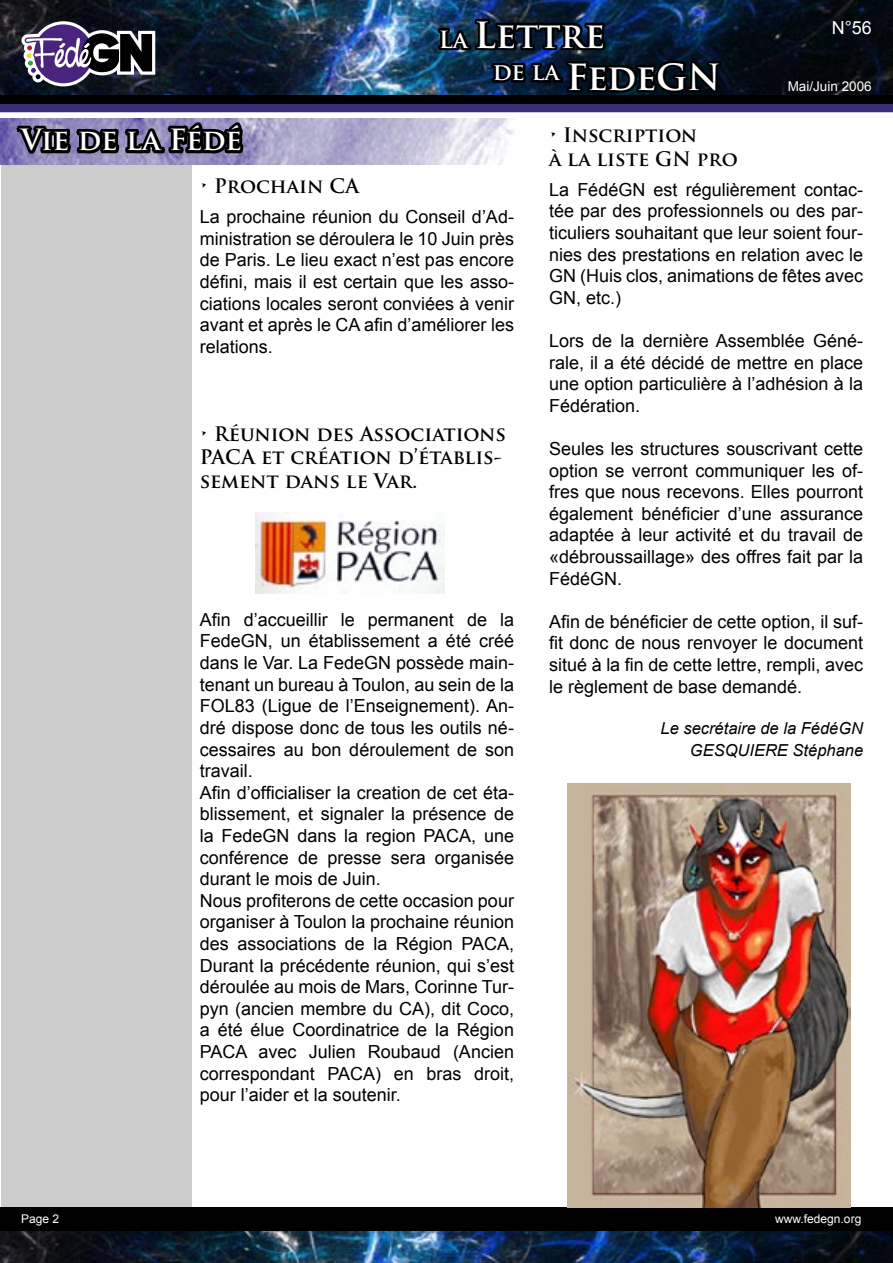
<style>
.page{position:relative;width:893px;height:1263px;background:#fff}
.page>*{position:absolute;margin:0;border:0;box-sizing:border-box;transform-origin:0 0}
.t1{font:700 35.1px/42.2px "Trajan Pro";color:#fff}
.t2{font:700 28.5px "Trajan Pro";letter-spacing:-.01em;color:#fff}
.t3{font:700 19.5px/23.4px "Trajan Pro";color:#000}
.t4{font:18px/21.6px "Arial";color:#000;text-align:justify}
.t5{font:18px "Arial";color:#fff}
.t6{font:italic 16.5px/21.6px "Arial";color:#000;text-align:right}
.t7{font:13.5px "Arial";color:#fff}
.t8{font:12px "Arial";color:#fff}
.s1{font-size:23.1px}
</style>
<div class="page">
<div style="left:1px;top:104px;width:190px;height:1104px;background:#ccc"></div>
<div style="left:0;top:104px;width:893px;height:9px;background:#392e7a"></div>
<div style="left:0;top:112px;width:893px;height:6px;background:#fff"></div>
<div style="left:0;top:1px;width:893px;height:103px;background:#000"></div>
<img style="left:0;top:0;width:893px;height:95px">
<div style="left:0;top:1208px;width:893px;height:55px;background:#000"></div>
<img style="left:0;top:1232px;width:892px;height:31px">
<svg style="left:435px;top:0;width:288px;height:165px"></svg>
<hr style="left:892px;top:1px;width:1px;height:103px;background:#000">
<img style="left:568px;top:784px;width:282px;height:424px">
<img style="left:255px;top:512px;width:189px;height:81px">
<img style="left:0;top:118px;width:514px;height:46px">
<svg style="left:14px;top:21px;width:232px;height:243px"></svg>
<h1 class="t1" style="left:493px;top:14px;width:230px;text-indent:-54px"><span class="s1">La</span> Lettre<br><sup>de</sup> <sup>la</sup> FedeGN</h1>
<p class="t5" style="left:832px;top:16px;width:42px">N°56</p>
<p class="t7" style="left:788px;top:77px;width:86px">Mai/Juin 2006</p>
<h2 class="t2" style="left:21px;top:122px;width:222px">Vie de la Fédé</h2>
<p class="t3" style="left:200px;top:174px;width:161px">• Prochain CA</p>
<p class="t4" style="left:200px;top:206px;width:316px">La prochaine réunion du Conseil d’Ad&shy;ministration se déroulera le 10 Juin près de Paris. Le lieu exact n’est pas encore défini, mais il est certain que les asso&shy;ciations locales seront conviées à venir avant et après le CA afin d’améliorer les relations.</p>
<p class="t3" style="left:200px;top:422px;width:308px">• Réunion des Associations<br>PACA et création d’établis&shy;sement dans le Var.</p>
<p class="t4" style="left:200px;top:609px;width:316px;text-align:left">Afin d’accueillir le permanent de la FedeGN, un établissement a été créé dans le Var. La FedeGN possède main&shy;tenant un bureau à Toulon, au sein de la FOL83 (Ligue de l’Enseignement). An&shy;dré dispose donc de tous les outils né&shy;cessaires au bon déroulement de son travail.<br>Afin d’officialiser la creation de cet éta&shy;blissement, et signaler la présence de la FedeGN dans la region PACA, une conférence de presse sera organisée durant le mois de Juin.<br>Nous profiterons de cette occasion pour organiser à Toulon la prochaine réunion des associations de la Région PACA, Durant la précédente réunion, qui s’est déroulée au mois de Mars, Corinne Tur&shy;pyn (ancien membre du CA), dit Coco, a été élue Coordinatrice de la Région PACA avec Julien Roubaud (Ancien correspondant PACA) en bras droit, pour l’aider et la soutenir.</p>
<p class="t3" style="left:549px;top:124px;width:190px">• Inscription<br>à la liste GN pro</p>
<p class="t4" style="left:549px;top:179px;width:316px">La FédéGN est régulièrement contac&shy;tée par des professionnels ou des par&shy;ticuliers souhaitant que leur soient four&shy;nies des prestations en relation avec le GN (Huis clos, animations de fêtes avec GN, etc.)</p>
<p class="t4" style="left:549px;top:330px;width:316px">Lors de la dernière Assemblée Géné&shy;rale, il a été décidé de mettre en place une option particulière à l’adhésion à la Fédération.</p>
<p class="t4" style="left:549px;top:438px;width:316px">Seules les structures souscrivant cette option se verront communiquer les of&shy;fres que nous recevons. Elles pourront également bénéficier d’une assurance adaptée à leur activité et du travail de «débroussaillage» des offres fait par la FédéGN.</p>
<p class="t4" style="left:549px;top:611px;width:316px">Afin de bénéficier de cette option, il suf&shy;fit donc de nous renvoyer le document situé à la fin de cette lettre, rempli, avec le règlement de base demandé.</p>
<p class="t6" style="left:660px;top:717px;width:204px">Le secrétaire de la FédéGN<br>GESQUIERE Stéphane</p>
<p class="t8" style="left:21px;top:1211px;width:40px">Page 2</p>
<p class="t8" style="left:775px;top:1211px;width:88px">www.fedegn.org</p>
</div>
